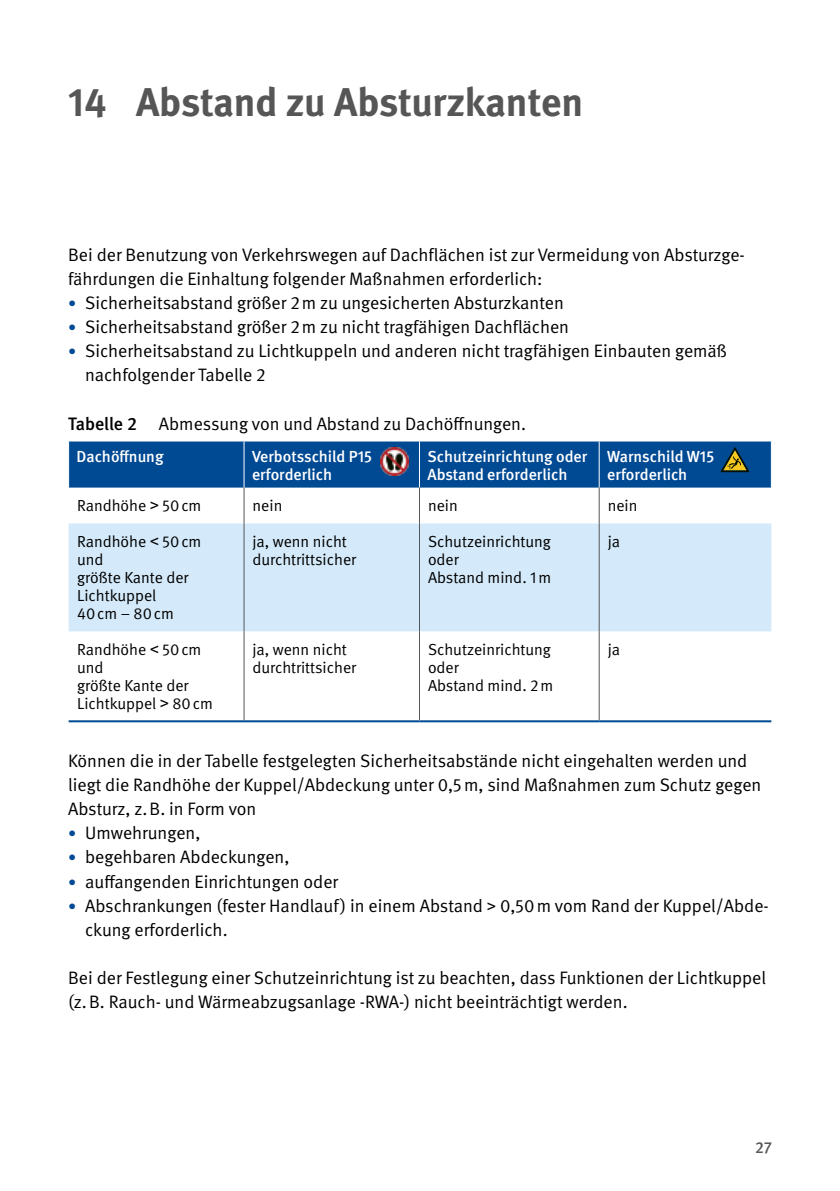
<style>
.page{position:relative;width:840px;height:1191px;background:#fff}
.page>*{position:absolute;margin:0;border:0;box-sizing:border-box;transform-origin:0 0}
.t1{font:700 40px "DGUV Meta";letter-spacing:-.005em;color:#565656}
.t2{font:18px/24px "DGUV Meta";color:#000}
.t3{font:16px/18px "DGUV Meta";color:#000}
.t4{font:500 16px/18px "DGUV Meta";color:#fff}
.t5{font:500 16px "DGUV Meta";color:#565656}
.s1{font-size:16px;color:#004993}
.s2{font-weight:500}
.s3{font-family:"Arial"}
.s4{font-family:"Arial";font-size:16px}
</style>
<div class="page">
<div style="left:69px;top:523px;width:702px;height:108px;background:#d4eafa"></div>
<hr style="left:419px;top:631px;width:1px;height:89px;background:#565656">
<hr style="left:243px;top:487px;width:1px;height:36px;background:#565656">
<hr style="left:243px;top:523px;width:1px;height:108px;background:#565656">
<hr style="left:243px;top:631px;width:1px;height:89px;background:#565656">
<hr style="left:598px;top:487px;width:1px;height:36px;background:#565656">
<hr style="left:598px;top:523px;width:1px;height:108px;background:#565656">
<hr style="left:598px;top:631px;width:1px;height:89px;background:#565656">
<hr style="left:419px;top:487px;width:1px;height:36px;background:#565656">
<hr style="left:69px;top:720px;width:175px;height:2px;background:#004a93">
<hr style="left:244px;top:720px;width:175px;height:2px;background:#004a93">
<hr style="left:419px;top:720px;width:180px;height:2px;background:#004a93">
<hr style="left:599px;top:720px;width:172px;height:2px;background:#004a93">
<hr style="left:419px;top:523px;width:1px;height:108px;background:#565656">
<div style="left:69px;top:441px;width:702px;height:46px;background:#004993"></div>
<h1 class="t1" style="left:68px;top:79px;width:516px">14 Abstand zu Absturzkanten</h1>
<p class="t2" style="left:68px;top:243px;width:678px">Bei der Benutzung von Verkehrswegen auf Dachflächen ist zur Vermeidung von Absturzge&shy;fährdungen die Einhaltung folgender Maßnahmen erforderlich:</p>
<p class="t2" style="left:68px;top:291px;width:497px"><span class="s1">•</span> Sicherheitsabstand größer 2m zu ungesicherten Absturzkanten</p>
<p class="t2" style="left:68px;top:315px;width:502px"><span class="s1">•</span> Sicherheitsabstand größer 2m zu nicht tragfähigen Dachflächen</p>
<p class="t2" style="left:85px;top:339px;width:643px;text-indent:-17px"><span class="s1">•</span> Sicherheitsabstand zu Lichtkuppeln und anderen nicht tragfähigen Einbauten gemäß nachfolgender Tabelle 2</p>
<p class="t2" style="left:68px;top:412px;width:459px"><span class="s2">Tabelle 2</span> Abmessung von und Abstand zu Dachöffnungen.</p>
<p class="t4" style="left:77px;top:447px;width:88px">Dachöffnung</p>
<p class="t4" style="left:252px;top:447px;width:121px">Verbotsschild P15 erforderlich</p>
<p class="t4" style="left:427px;top:447px;width:161px">Schutzeinrichtung oder<br>Abstand erforderlich</p>
<p class="t4" style="left:607px;top:447px;width:108px">Warnschild W15 erforderlich</p>
<p class="t3" style="left:77px;top:497px;width:126px">Randhöhe <span class="s3">&gt;</span> 50cm</p>
<p class="t3" style="left:252px;top:497px;width:31px">nein</p>
<p class="t3" style="left:428px;top:497px;width:31px">nein</p>
<p class="t3" style="left:607px;top:497px;width:31px">nein</p>
<p class="t3" style="left:77px;top:533px;width:126px">Randhöhe <span class="s3">&lt;</span> 50cm und<br>größte Kante der<br>Lichtkuppel<br>40cm – 80cm</p>
<p class="t3" style="left:252px;top:533px;width:105px">ja, wenn nicht durchtrittsicher</p>
<p class="t3" style="left:428px;top:533px;width:125px">Schutzeinrichtung oder<br>Abstand mind. 1m</p>
<p class="t3" style="left:607px;top:533px;width:14px">ja</p>
<p class="t3" style="left:77px;top:640px;width:137px">Randhöhe <span class="s3">&lt;</span> 50cm und<br>größte Kante der<br>Lichtkuppel <span class="s3">&gt;</span> 80cm</p>
<p class="t3" style="left:252px;top:640px;width:105px">ja, wenn nicht durchtrittsicher</p>
<p class="t3" style="left:428px;top:640px;width:127px">Schutzeinrichtung oder<br>Abstand mind. 2m</p>
<p class="t3" style="left:607px;top:640px;width:14px">ja</p>
<p class="t2" style="left:68px;top:749px;width:694px">Können die in der Tabelle festgelegten Sicherheitsabstände nicht eingehalten werden und liegt die Randhöhe der Kuppel/Abdeckung unter 0,5m, sind Maßnahmen zum Schutz gegen<br>Absturz, z.B. in Form von</p>
<p class="t2" style="left:68px;top:821px;width:134px"><span class="s1">•</span> Umwehrungen,</p>
<p class="t2" style="left:68px;top:845px;width:223px"><span class="s1">•</span> begehbaren Abdeckungen,</p>
<p class="t2" style="left:68px;top:869px;width:271px"><span class="s1">•</span> auffangenden Einrichtungen oder</p>
<p class="t2" style="left:85px;top:894px;width:684px;text-indent:-17px"><span class="s1">•</span> Abschrankungen (fester Handlauf) in einem Abstand <span class="s4">&gt;</span> 0,50m vom Rand der Kuppel/Abde&shy;ckung erforderlich.</p>
<p class="t2" style="left:68px;top:966px;width:699px">Bei der Festlegung einer Schutzeinrichtung ist zu beachten, dass Funktionen der Lichtkuppel (z.B. Rauch- und Wärmeabzugsanlage -RWA-) nicht beeinträchtigt werden.</p>
<p class="t5" style="left:754px;top:1137px;width:18px">27</p>
</div>
